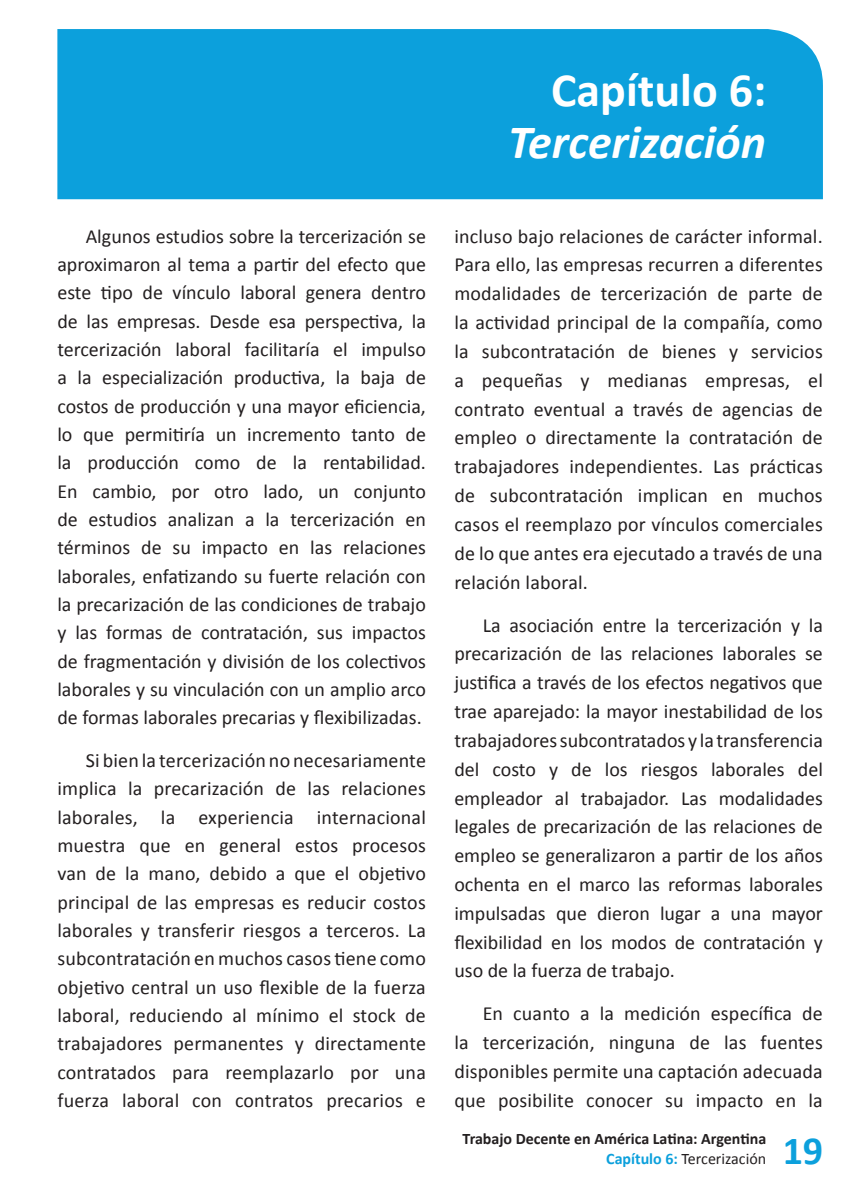
<style>
.page{position:relative;width:852px;height:1191px;background:#fff}
.page>*{position:absolute;margin:0;border:0;box-sizing:border-box;transform-origin:0 0}
.t1{font:italic 700 48px/52px "Calibri";color:#fff;text-align:right}
.t2{font:700 40px "Calibri";color:#0ca0dc}
.texto_corrido{font:20px/28.4px "Calibri";color:#231f20;text-align:justify}
.t3{font:700 16px/20px "Calibri";color:#231f20;text-align:right}
.s1{font-style:normal}
.s2{color:#0ca0dc}
.s3{font-weight:400}
</style>
<div class="page">
<div style="left:57px;top:29px;width:766px;height:170px;background:#0ca0dc"></div>
<p class="texto_corrido" style="left:57px;top:222px;width:370px;text-indent:28px">Algunos estudios sobre la tercerización se aproximaron al tema a partir del efecto que este tipo de vínculo laboral genera dentro de las empresas. Desde esa perspectiva, la tercerización laboral facilitaría el impulso a la especialización productiva, la baja de costos de producción y una mayor eficiencia, lo que permitiría un incremento tanto de la producción como de la rentabilidad.<br>En cambio, por otro lado, un conjunto de estudios analizan a la tercerización en términos de su impacto en las relaciones laborales, enfatizando su fuerte relación con la precarización de las condiciones de trabajo y las formas de contratación, sus impactos de fragmentación y división de los colectivos laborales y su vinculación con un amplio arco de formas laborales precarias y flexibilizadas.</p>
<p class="texto_corrido" style="left:57px;top:746px;width:370px;text-indent:28px">Si bien la tercerización no necesariamente implica la precarización de las relaciones laborales, la experiencia internacional muestra que en general estos procesos van de la mano, debido a que el objetivo principal de las empresas es reducir costos laborales y transferir riesgos a terceros. La subcontratación en muchos casos tiene como objetivo central un uso flexible de la fuerza laboral, reduciendo al mínimo el stock de trabajadores permanentes y directamente contratados para reemplazarlo por una fuerza laboral con contratos precarios e</p>
<p class="t1" style="left:508px;top:64px;width:260px"><span class="s1">Capítulo 6:<br></span>Tercerización</p>
<p class="texto_corrido" style="left:454px;top:221px;width:370px">incluso bajo relaciones de carácter informal.<br>Para ello, las empresas recurren a diferentes modalidades de tercerización de parte de la actividad principal de la compañía, como la subcontratación de bienes y servicios a pequeñas y medianas empresas, el contrato eventual a través de agencias de empleo o directamente la contratación de trabajadores independientes. Las prácticas de subcontratación implican en muchos casos el reemplazo por vínculos comerciales de lo que antes era ejecutado a través de una relación laboral.</p>
<p class="texto_corrido" style="left:454px;top:610px;width:370px;text-indent:28px">La asociación entre la tercerización y la precarización de las relaciones laborales se justifica a través de los efectos negativos que trae aparejado: la mayor inestabilidad de los trabajadores subcontratados y la transferencia del costo y de los riesgos laborales del empleador al trabajador. Las modalidades legales de precarización de las relaciones de empleo se generalizaron a partir de los años ochenta en el marco las reformas laborales impulsadas que dieron lugar a una mayor flexibilidad en los modos de contratación y uso de la fuerza de trabajo.</p>
<p class="texto_corrido" style="left:454px;top:999px;width:370px;text-indent:28px">En cuanto a la medición específica de la tercerización, ninguna de las fuentes disponibles permite una captación adecuada que posibilite conocer su impacto en la</p>
<p class="t3" style="left:462px;top:1127px;width:305px">Trabajo Decente en América Latina: Argentina<br><span class="s2">Capítulo 6:</span> <span class="s3">Tercerización</span></p>
<h2 class="t2" style="left:782px;top:1125px;width:42px">19</h2>
</div>
